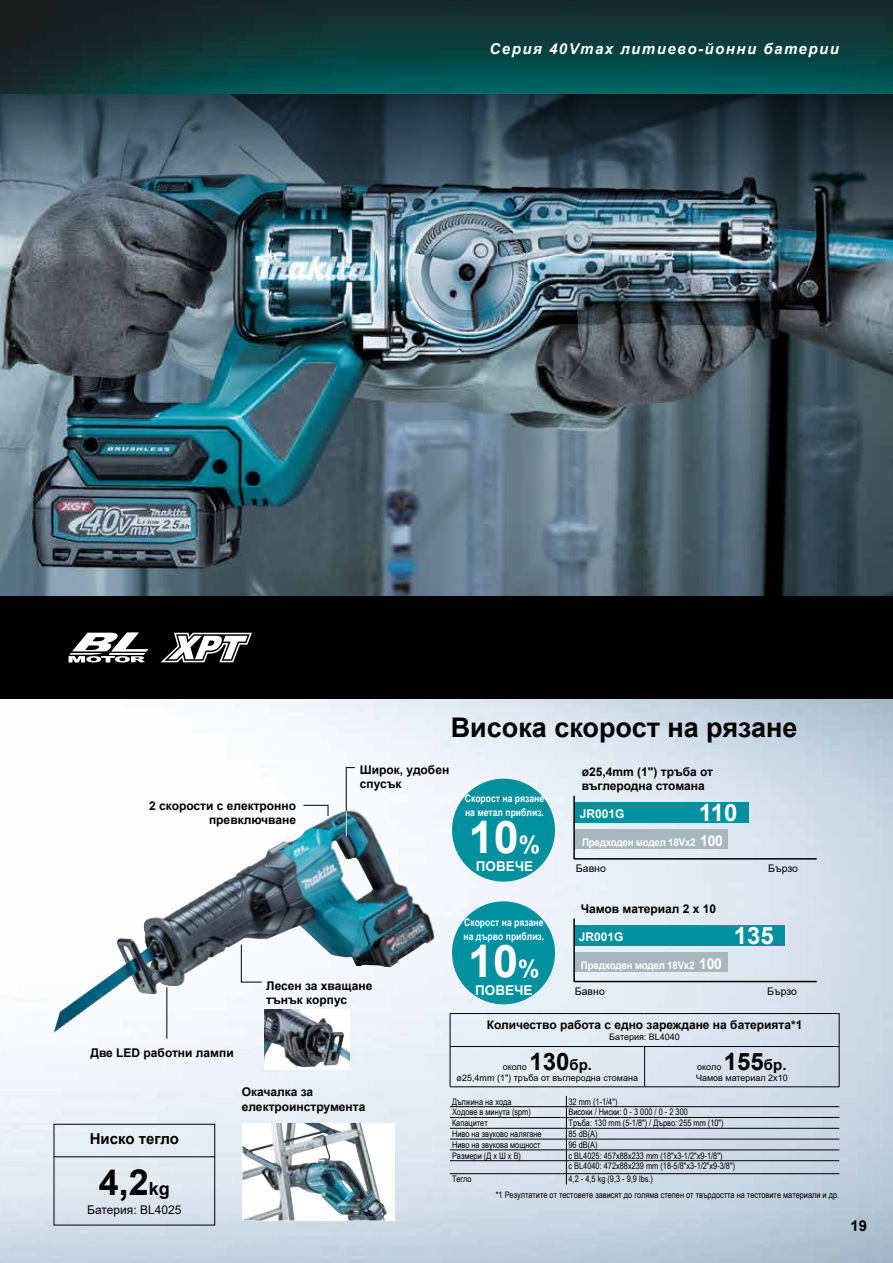
<style>
.page{position:relative;width:893px;height:1263px;background:#fff}
.page>*{position:absolute;margin:0;border:0;box-sizing:border-box;transform-origin:0 0}
.t1{font:700 45px "Arial";color:#fff}
.t2{font:700 36px "Arial";color:#000}
.t3{font:700 27px "Arial";color:#000}
.t4{font:700 24px "Arial";color:#000}
.t5{font:700 24px "Arial";color:#fff}
.t6{font:italic 700 15px "Arial";letter-spacing:.1em;color:#fff}
.t7{font:700 15px "Arial";color:#000}
.t8{font:700 13.5px "Arial";color:#fff}
.t9{font:700 12px/14.4px "Arial";color:#000}
.t10{font:12px "Arial";color:#000}
.t11{font:700 12px "Arial";color:#fff}
.t12{font:700 10.5px/13.5px "Arial Narrow";color:#fff}
.t13{font:700 10.5px "Arial";letter-spacing:-.02em;color:#fff;scale:.93 1}
.t14{font:10.5px "Arial";color:#000}
.t15{font:9px/10.8px "Arial Narrow";color:#000}
.t16{font:9px "Arial";color:#000}
.s1{font-size:24px}
.s2{font-size:15px}
.s3{font-size:18px}
</style>
<div class="page">
<img style="left:0;top:698px;width:893px;height:565px">
<img style="left:0;top:245px;width:893px;height:351px">
<img style="left:0;top:94px;width:893px;height:151px">
<img style="left:0;top:0;width:893px;height:94px">
<div style="left:0;top:596px;width:893px;height:102px;background:#000"></div>
<img style="left:54px;top:811px;width:289px;height:222px">
<img style="left:265px;top:1009px;width:85px;height:60px">
<div style="left:242px;top:1123px;width:153px;height:97px;background:#fff"></div>
<img style="left:242px;top:1123px;width:145px;height:97px">
<svg style="left:241px;top:944px;width:21px;height:39px"></svg>
<svg style="left:573px;top:794px;width:245px;height:66px;background:#9ac2cd"></svg>
<div style="left:452px;top:779px;width:103px;height:103px;background:#00909e;border-radius:50%"></div>
<svg style="left:573px;top:917px;width:245px;height:66px;background:#91bfca"></svg>
<div style="left:452px;top:901px;width:103px;height:103px;background:#00909e;border-radius:50%"></div>
<hr style="left:166px;top:987px;width:1px;height:52px;background:#000">
<svg style="left:303px;top:804px;width:26px;height:13px"></svg>
<svg style="left:345px;top:767px;width:11px;height:70px"></svg>
<svg style="left:69px;top:633px;width:79px;height:29px"></svg>
<svg style="left:161px;top:633px;width:91px;height:29px"></svg>
<div style="left:54px;top:1124px;width:161px;height:101px;border:1px solid #000"></div>
<hr style="left:54px;top:1156px;width:161px;height:1px;background:#000">
<hr style="left:450px;top:1013px;width:195px;height:1px;background:#000">
<hr style="left:450px;top:1014px;width:1px;height:32px;background:#000">
<hr style="left:645px;top:1013px;width:194px;height:1px;background:#000">
<hr style="left:839px;top:1014px;width:1px;height:32px;background:#000">
<hr style="left:450px;top:1046px;width:195px;height:1px;background:#000">
<hr style="left:450px;top:1047px;width:1px;height:39px;background:#000">
<hr style="left:645px;top:1046px;width:194px;height:1px;background:#000">
<hr style="left:644px;top:1047px;width:1px;height:39px;background:#000">
<hr style="left:839px;top:1047px;width:1px;height:39px;background:#000">
<hr style="left:450px;top:1086px;width:195px;height:1px;background:#000">
<hr style="left:645px;top:1086px;width:194px;height:1px;background:#000">
<hr style="left:450px;top:1106px;width:116px;height:1px;background:#000">
<hr style="left:566px;top:1106px;width:273px;height:1px;background:#000">
<hr style="left:450px;top:1117px;width:116px;height:1px;background:#000">
<hr style="left:566px;top:1117px;width:273px;height:1px;background:#000">
<hr style="left:450px;top:1128px;width:116px;height:1px;background:#000">
<hr style="left:566px;top:1128px;width:273px;height:1px;background:#000">
<hr style="left:450px;top:1139px;width:116px;height:1px;background:#000">
<hr style="left:566px;top:1139px;width:273px;height:1px;background:#000">
<hr style="left:450px;top:1149px;width:116px;height:1px;background:#000">
<hr style="left:566px;top:1149px;width:273px;height:1px;background:#000">
<hr style="left:450px;top:1160px;width:116px;height:1px;background:#000">
<hr style="left:566px;top:1160px;width:273px;height:1px;background:#000">
<hr style="left:450px;top:1173px;width:116px;height:1px;background:#000">
<hr style="left:566px;top:1173px;width:273px;height:1px;background:#000">
<svg style="left:566px;top:1096px;width:1px;height:88px"></svg>
<h3 class="t6" style="left:489px;top:39px;width:351px">Серия 40Vmax литиево-йонни батерии</h3>
<h3 class="t9" style="left:149px;top:798px;width:148px;text-align:right">2 скорости с електронно превключване</h3>
<h3 class="t3" style="left:451px;top:708px;width:348px">Висока скорост на рязане</h3>
<h3 class="t9" style="left:360px;top:762px;width:91px">Широк, удобен спусък</h3>
<p class="t12" style="left:465px;top:791px;width:81px">Скорост на рязане на метал приблиз.</p>
<h1 class="t1" style="left:469px;top:806px;width:73px">10<span class="s1">%</span></h1>
<h3 class="t8" style="left:476px;top:857px;width:59px">ПОВЕЧЕ</h3>
<h3 class="t9" style="left:582px;top:765px;width:133px">ø25,4mm (1") тръба от въглеродна стомана</h3>
<h3 class="t11" style="left:580px;top:805px;width:46px">JR001G</h3>
<h3 class="t5" style="left:699px;top:796px;width:40px">110</h3>
<p class="t13" style="left:582px;top:835px;width:153px">Предходен модел 18Vx2 <span class="s2">100</span></p>
<p class="t14" style="left:576px;top:861px;width:31px">Бавно</p>
<p class="t14" style="left:768px;top:861px;width:31px">Бързо</p>
<h3 class="t9" style="left:266px;top:979px;width:108px">Лесен за хващане тънък корпус</h3>
<h3 class="t9" style="left:91px;top:1046px;width:145px">Две LED работни лампи</h3>
<h3 class="t7" style="left:90px;top:1128px;width:91px">Ниско тегло</h3>
<h2 class="t2" style="left:99px;top:1157px;width:73px">4,2<span class="s3">kg</span></h2>
<h3 class="t10" style="left:87px;top:1201px;width:96px">Батерия: BL4025</h3>
<h3 class="t9" style="left:242px;top:1085px;width:125px">Окачалка за електроинструмента</h3>
<h3 class="t9" style="left:581px;top:902px;width:137px">Чамов материал 2 x 10</h3>
<h3 class="t11" style="left:579px;top:928px;width:46px">JR001G</h3>
<h3 class="t5" style="left:734px;top:918px;width:42px">135</h3>
<p class="t13" style="left:581px;top:958px;width:153px">Предходен модел 18Vx2 <span class="s2">100</span></p>
<p class="t14" style="left:575px;top:984px;width:31px">Бавно</p>
<p class="t14" style="left:767px;top:984px;width:31px">Бързо</p>
<h3 class="t9" style="left:487px;top:1018px;width:317px">Количество работа с едно зареждане на батерията*1</h3>
<p class="t16" style="left:609px;top:1030px;width:72px">Батерия: BL4040</p>
<p class="t16" style="left:503px;top:1061px;width:26px">около</p>
<p class="t12" style="left:463px;top:915px;width:82px">Скорост на рязане на дърво приблиз.</p>
<h1 class="t1" style="left:468px;top:930px;width:73px">10<span class="s1">%</span></h1>
<h3 class="t8" style="left:475px;top:981px;width:59px">ПОВЕЧЕ</h3>
<h3 class="t4" style="left:529px;top:1045px;width:64px">130<span class="s2">бр.</span></h3>
<p class="t16" style="left:457px;top:1071px;width:183px">ø25,4mm (1") тръба от въглеродна стомана</p>
<h3 class="t4" style="left:724px;top:1045px;width:64px">155<span class="s2">бр.</span></h3>
<p class="t16" style="left:696px;top:1071px;width:93px">Чамов материал 2x10</p>
<p class="t16" style="left:697px;top:1061px;width:26px">около</p>
<p class="t15" style="left:452px;top:1096px;width:61px">Дължина на хода</p>
<p class="t15" style="left:568px;top:1096px;width:50px">32 mm (1-1/4")</p>
<p class="t15" style="left:452px;top:1106px;width:80px">Ходове в минута (spm)</p>
<p class="t15" style="left:568px;top:1106px;width:121px">Високи / Ниски: 0 - 3 000 / 0 - 2 300</p>
<p class="t15" style="left:452px;top:1117px;width:37px">Капацитет</p>
<p class="t15" style="left:568px;top:1117px;width:157px">Тръба: 130 mm (5-1/8") / Дърво: 255 mm (10")</p>
<p class="t15" style="left:452px;top:1128px;width:91px">Ниво на звуково налягане</p>
<p class="t15" style="left:568px;top:1128px;width:31px">85 dB(A)</p>
<p class="t15" style="left:452px;top:1139px;width:90px">Ниво на звукова мощност</p>
<p class="t15" style="left:568px;top:1139px;width:31px">96 dB(A)</p>
<p class="t15" style="left:452px;top:1150px;width:71px">Размери (Д x Ш x В)</p>
<p class="t15" style="left:568px;top:1150px;width:168px">с BL4025: 457x88x233 mm (18"x3-1/2"x9-1/8")<br>с BL4040: 472x88x239 mm (18-5/8"x3-1/2"x9-3/8")</p>
<p class="t15" style="left:452px;top:1173px;width:21px">Тегло</p>
<p class="t15" style="left:496px;top:1171px;width:345px;line-height:15.5px;text-indent:73px">4,2 - 4,5 kg (9,3 - 9,9 lbs.)<br>*1 Резултатите от тестовете зависят до голяма степен от твърдостта на тестовите материали и др.</p>
<h3 class="t7" style="left:850px;top:1215px;width:18px">19</h3>
</div>
